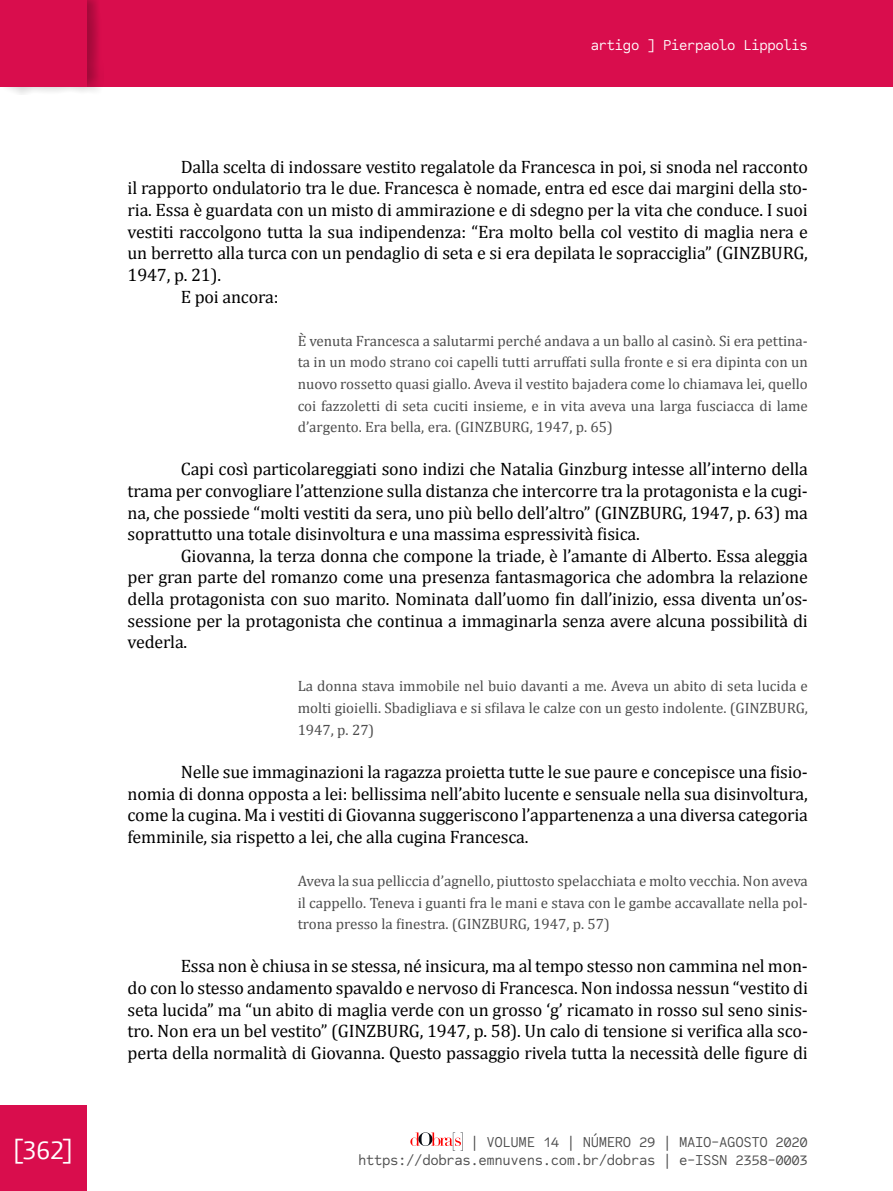
<style>
.page{position:relative;width:893px;height:1191px;background:#fff}
.page>*{position:absolute;margin:0;border:0;box-sizing:border-box;transform-origin:0 0}
.t1{font:27px "Camingo Code";color:#fff}
.t2{font:18px/21.6px "Cambria";letter-spacing:-.01em;color:#000;text-align:justify}
.t3{font:15px/21.6px "Cambria";color:#4d4d4d;text-align:justify}
.t4{font:15px/18px "Code Saver";letter-spacing:-.025em;color:#4d4d4d;text-align:right}
.t5{font:15px "Code Saver";letter-spacing:-.025em;color:#fff}
</style>
<div class="page">
<div style="left:0;top:1106px;width:86px;height:85px;background:#d90d4d"></div>
<svg style="left:410px;top:1132px;width:53px;height:18px"></svg>
<div style="left:0;top:0;width:893px;height:86px;background:#d90d4d"></div>
<div style="left:0;top:0;width:103px;height:95px;background:#000;opacity:.25"></div>
<div style="left:0;top:0;width:86px;height:86px;background:#d90d4d"></div>
<p class="t5" style="left:591px;top:36px;width:219px">artigo ] Pierpaolo Lippolis</p>
<p class="t2" style="left:181px;top:156px;width:629px">Dalla scelta di indossare vestito regalatole da Francesca in poi, si snoda nel racconto</p>
<p class="t2" style="left:128px;top:177px;width:682px">il rapporto ondulatorio tra le due. Francesca è nomade, entra ed esce dai margini della sto-</p>
<p class="t2" style="left:128px;top:199px;width:682px">ria. Essa è guardata con un misto di ammirazione e di sdegno per la vita che conduce. I suoi</p>
<p class="t2" style="left:128px;top:221px;width:682px">vestiti raccolgono tutta la sua indipendenza: “Era molto bella col vestito di maglia nera e</p>
<p class="t2" style="left:128px;top:242px;width:682px">un berretto alla turca con un pendaglio di seta e si era depilata le sopracciglia” (GINZBURG,</p>
<p class="t2" style="left:128px;top:264px;width:95px">1947, p. 21).</p>
<p class="t2" style="left:181px;top:285px;width:99px">E poi ancora:</p>
<p class="t3" style="left:298px;top:330px;width:512px">È venuta Francesca a salutarmi perché andava a un ballo al casinò. Si era pettina&shy;ta in un modo strano coi capelli tutti arruffati sulla fronte e si era dipinta con un nuovo rossetto quasi giallo. Aveva il vestito bajadera come lo chiamava lei, quello coi fazzoletti di seta cuciti insieme, e in vita aveva una larga fusciacca di lame d’argento. Era bella, era. (GINZBURG, 1947, p. 65)</p>
<p class="t2" style="left:128px;top:458px;width:682px;text-indent:53px">Capi così particolareggiati sono indizi che Natalia Ginzburg intesse all’interno della trama per convogliare l’attenzione sulla distanza che intercorre tra la protagonista e la cugi&shy;na, che possiede “molti vestiti da sera, uno più bello dell’altro” (GINZBURG, 1947, p. 63) ma soprattutto una totale disinvoltura e una massima espressività fisica.</p>
<p class="t2" style="left:128px;top:545px;width:682px;text-indent:53px">Giovanna, la terza donna che compone la triade, è l’amante di Alberto. Essa aleggia per gran parte del romanzo come una presenza fantasmagorica che adombra la relazione della protagonista con suo marito. Nominata dall’uomo fin dall’inizio, essa diventa un’os&shy;sessione per la protagonista che continua a immaginarla senza avere alcuna possibilità di vederla.</p>
<p class="t3" style="left:298px;top:675px;width:512px">La donna stava immobile nel buio davanti a me. Aveva un abito di seta lucida e molti gioielli. Sbadigliava e si sfilava le calze con un gesto indolente. (GINZBURG, 1947, p. 27)</p>
<p class="t2" style="left:128px;top:761px;width:682px;text-indent:53px">Nelle sue immaginazioni la ragazza proietta tutte le sue paure e concepisce una fisio&shy;nomia di donna opposta a lei: bellissima nell’abito lucente e sensuale nella sua disinvoltura, come la cugina. Ma i vestiti di Giovanna suggeriscono l’appartenenza a una diversa categoria femminile, sia rispetto a lei, che alla cugina Francesca.</p>
<p class="t3" style="left:298px;top:870px;width:512px">Aveva la sua pelliccia d’agnello, piuttosto spelacchiata e molto vecchia. Non aveva il cappello. Teneva i guanti fra le mani e stava con le gambe accavallate nella pol&shy;trona presso la finestra. (GINZBURG, 1947, p. 57)</p>
<p class="t2" style="left:128px;top:955px;width:682px;text-indent:53px">Essa non è chiusa in se stessa, né insicura, ma al tempo stesso non cammina nel mon&shy;do con lo stesso andamento spavaldo e nervoso di Francesca. Non indossa nessun “vestito di seta lucida” ma “un abito di maglia verde con un grosso ‘g’ ricamato in rosso sul seno sinis&shy;tro. Non era un bel vestito” (GINZBURG, 1947, p. 58). Un calo di tensione si verifica alla sco&shy;perta della normalità di Giovanna. Questo passaggio rivela tutta la necessità delle figure di</p>
<h1 class="t1" style="left:11px;top:1130px;width:65px">[362]</h1>
<p class="t4" style="left:358px;top:1132px;width:451px">| VOLUME 14 | NÚMERO 29 | MAIO-AGOSTO 2020 https://dobras.emnuvens.com.br/dobras | e-ISSN 2358-0003</p>
</div>
